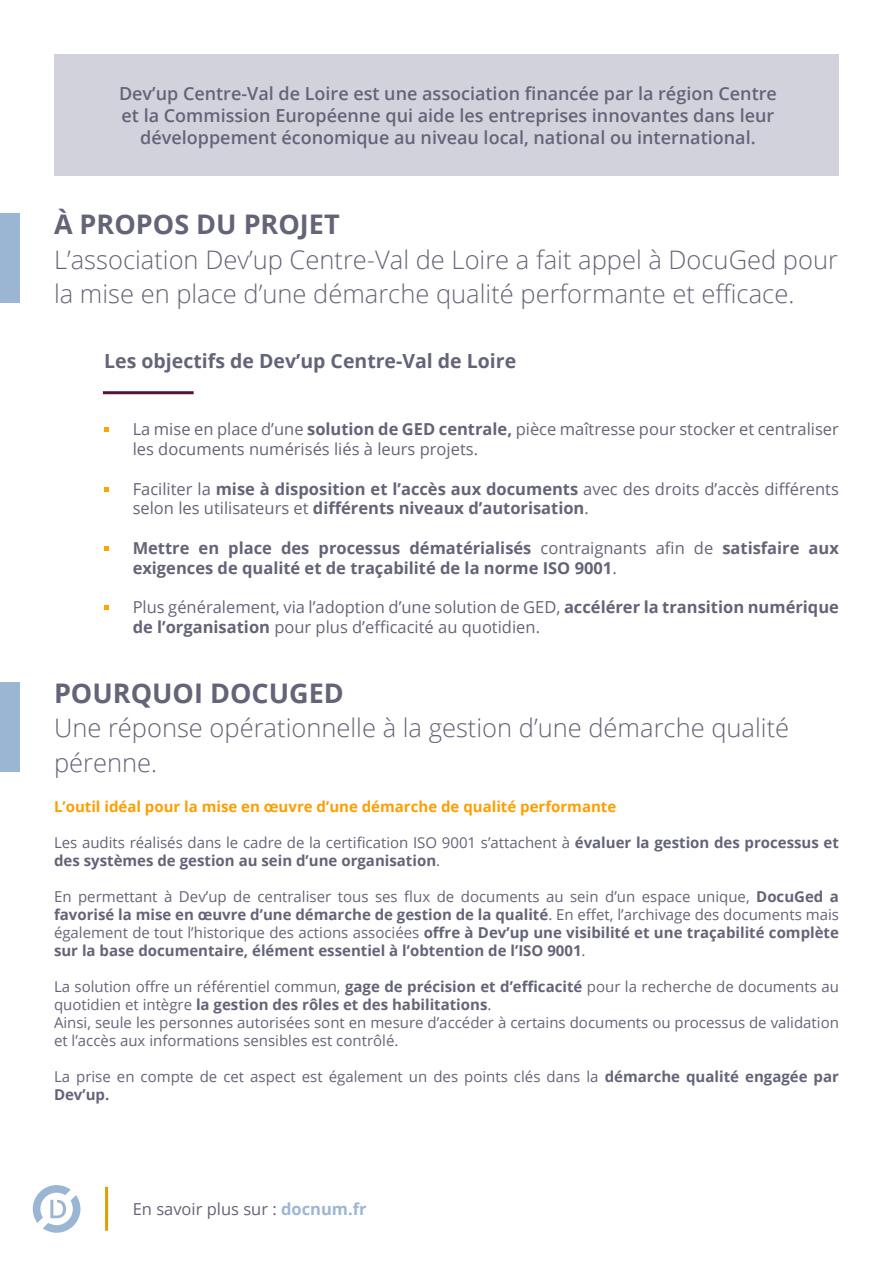
<style>
.page{position:relative;width:893px;height:1263px;background:#fff}
.page>*{position:absolute;margin:0;border:0;box-sizing:border-box;transform-origin:0 0}
.t1{font:700 27px "Open Sans";color:#646478}
.t2{font:300 25.5px/34.5px "Open Sans";color:#646478}
.t3{font:700 19.5px "Open Sans";color:#646478}
.t4{font:600 18px/21.6px "Open Sans";color:#646478;text-align:center}
.t5{font:16.5px/19.8px "Open Sans";color:#646478}
.t6{font:700 16.5px/19.8px "Open Sans";color:#646478}
.t7{font:700 15px/18px "Open Sans";color:#646478}
.t8{font:15px/18px "Open Sans";color:#646478}
.t9{font:700 15px "Open Sans";color:#ff9e00}
.s1{font-weight:700}
.s2{font-weight:400}
.s3{font-weight:700;color:#9cb6d3}
</style>
<div class="page">
<div style="left:0;top:213px;width:19px;height:90px;background:#9ab6d3"></div>
<hr style="left:103px;top:391px;width:91px;height:3px;background:#581335">
<div style="left:54px;top:54px;width:785px;height:122px;background:#d2d2dc"></div>
<svg style="left:104px;top:427px;width:4px;height:4px"></svg>
<svg style="left:104px;top:487px;width:4px;height:4px"></svg>
<svg style="left:104px;top:546px;width:4px;height:4px"></svg>
<svg style="left:104px;top:605px;width:4px;height:5px"></svg>
<div style="left:0;top:682px;width:19px;height:90px;background:#9ab6d3"></div>
<svg style="left:33px;top:1185px;width:47px;height:48px"></svg>
<hr style="left:105px;top:1187px;width:3px;height:44px;background:#df9e00">
<p class="t4" style="left:119px;top:83px;width:659px">Dev’up Centre-Val de Loire est une association financée par la région Centre et la Commission Européenne qui aide les entreprises innovantes dans leur développement économique au niveau local, national ou international.</p>
<h1 class="t1" style="left:54px;top:205px;width:287px">À PROPOS DU PROJET</h1>
<h2 class="t2" style="left:54px;top:242px;width:785px">L’association Dev’up Centre-Val de Loire a fait appel à DocuGed pour la mise en place d’une démarche qualité performante et efficace.</h2>
<h3 class="t3" style="left:104px;top:347px;width:414px">Les objectifs de Dev’up Centre-Val de Loire</h3>
<p class="t5" style="left:133px;top:419px;width:708px">La mise en place d’une <span class="s1">solution de GED centrale,</span> pièce maîtresse pour stocker et centraliser les documents numérisés liés à leurs projets.</p>
<p class="t6" style="left:133px;top:478px;width:708px"><span class="s2">Faciliter la</span> mise à disposition et l’accès aux documents <span class="s2">avec des droits d’accès différents selon les utilisateurs et</span> différents niveaux d’autorisation<span class="s2">.</span></p>
<p class="t6" style="left:133px;top:538px;width:708px">Mettre en place des processus dématérialisés <span class="s2">contraignants afin de</span> satisfaire aux exigences de qualité et de traçabilité de la norme ISO 9001<span class="s2">.</span></p>
<p class="t5" style="left:133px;top:597px;width:708px">Plus généralement, via l’adoption d’une solution de GED, <span class="s1">accélérer la transition numérique de l’organisation</span> pour plus d’efficacité au quotidien.</p>
<h1 class="t1" style="left:54px;top:674px;width:291px">POURQUOI DOCUGED</h1>
<h2 class="t2" style="left:54px;top:710px;width:737px">Une réponse opérationnelle à la gestion d’une démarche qualité pérenne.</h2>
<p class="t9" style="left:54px;top:796px;width:564px">L’outil idéal pour la mise en œuvre d’une démarche de qualité performante</p>
<p class="t7" style="left:54px;top:833px;width:786px"><span class="s2">Les audits réalisés dans le cadre de la certification ISO 9001 s’attachent à</span> évaluer la gestion des processus et des systèmes de gestion au sein d’une organisation<span class="s2">.</span></p>
<p class="t7" style="left:54px;top:887px;width:786px;text-align:justify"><span class="s2">En permettant à Dev’up de centraliser tous ses flux de documents au sein d’un espace unique,</span> DocuGed a favorisé la mise en œuvre d’une démarche de gestion de la qualité<span class="s2">. En effet, l’archivage des documents mais également de tout l’historique des actions associées</span> offre à Dev’up une visibilité et une traçabilité complète sur la base documentaire, élément essentiel à l’obtention de l’ISO 9001<span class="s2">.</span></p>
<p class="t8" style="left:54px;top:977px;width:786px">La solution offre un référentiel commun, <span class="s1">gage de précision et d’efficacité</span> pour la recherche de documents au quotidien et intègre <span class="s1">la gestion des rôles et des habilitations</span>.<br>Ainsi, seule les personnes autorisées sont en mesure d’accéder à certains documents ou processus de validation et l’accès aux informations sensibles est contrôlé.</p>
<p class="t8" style="left:54px;top:1067px;width:786px">La prise en compte de cet aspect est également un des points clés dans la <span class="s1">démarche qualité engagée par<br>Dev’up.</span></p>
<p class="t5" style="left:133px;top:1199px;width:235px">En savoir plus sur : <span class="s3">docnum.fr</span></p>
</div>
